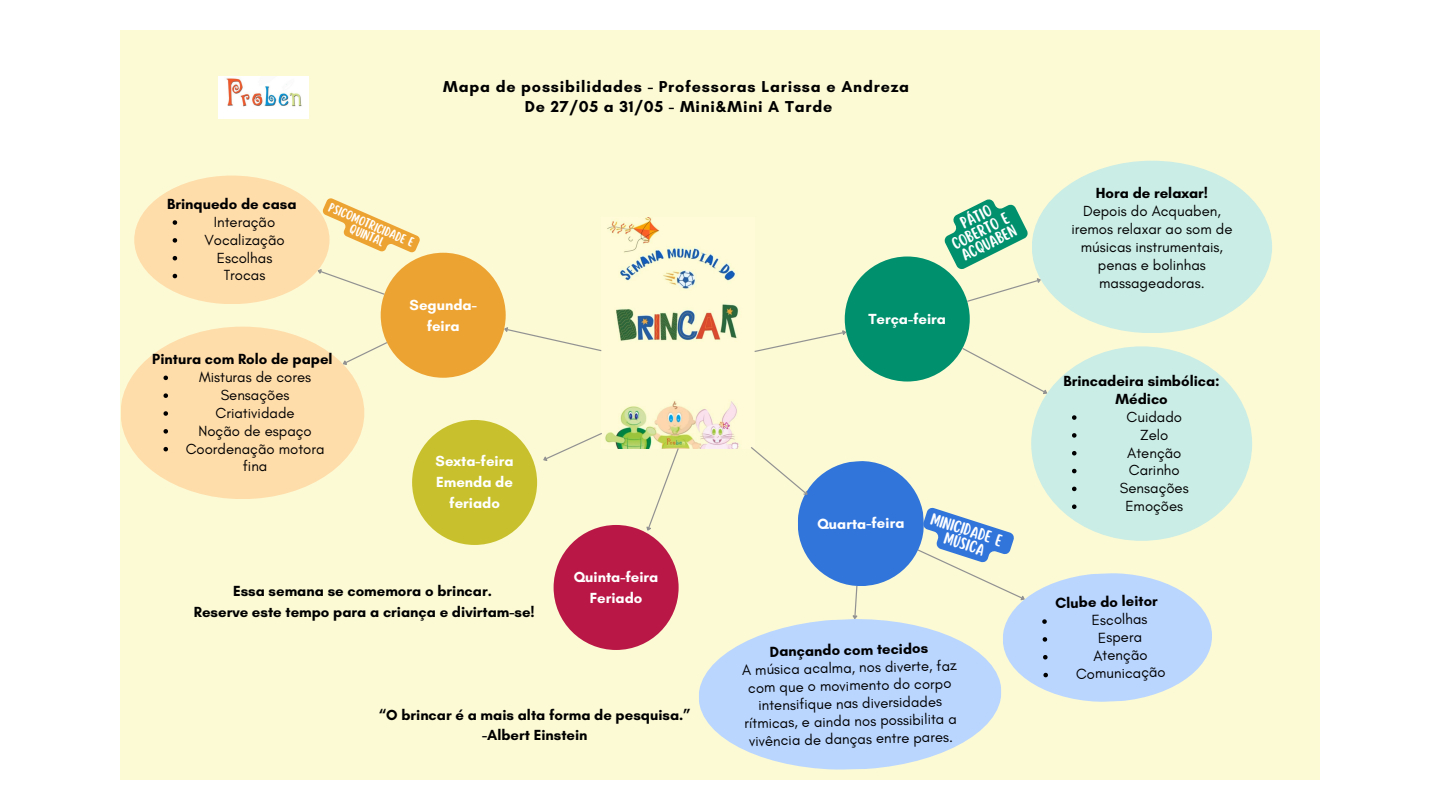
<style>
.page{position:relative;width:1440px;height:810px;background:#fff}
.page>*{position:absolute;margin:0;border:0;box-sizing:border-box;transform-origin:0 0}
.t1{font:700 16.1px/20.9px "Glacial Indifference";letter-spacing:.05em;color:#000;text-align:center}
.t2{font:14.9px/17.8px "Glacial Indifference";color:#000001;text-align:center}
.t3{font:700 14.9px/20.9px "Glacial Indifference";color:#000;text-align:center}
.t4{font:700 14.9px/20.9px "Glacial Indifference";color:#fff;text-align:center}
.t5{font:700 14.9px/17.8px "Glacial Indifference";color:#000001;text-align:center}
.t6{font:14.9px/14.5px "Scripter";color:#fff;text-align:center}
.t7{font:11.7px "Scripter";color:#fff}
.s1{font-weight:700}
</style>
<div class="page">
<div style="left:121px;top:30px;width:1199px;height:750px;background:#fcfad5"></div>
<img style="left:605px;top:218px;width:134px;height:231px">
<div style="left:381px;top:253px;width:125px;height:125px;background:#eda332;border-radius:50%"></div>
<div style="left:845px;top:257px;width:125px;height:125px;background:#00906d;border-radius:50%"></div>
<div style="left:134px;top:176px;width:196px;height:128px;background:#fda;border-radius:50%"></div>
<svg style="left:173px;top:220px;width:4px;height:5px"></svg>
<svg style="left:173px;top:238px;width:4px;height:5px"></svg>
<svg style="left:173px;top:256px;width:4px;height:4px"></svg>
<svg style="left:173px;top:274px;width:4px;height:4px"></svg>
<div style="left:1032px;top:161px;width:240px;height:172px;background:#caede5;border-radius:50%"></div>
<div style="left:121px;top:327px;width:243px;height:172px;background:#fda;border-radius:50%"></div>
<svg style="left:163px;top:376px;width:5px;height:4px"></svg>
<svg style="left:163px;top:393px;width:5px;height:5px"></svg>
<svg style="left:163px;top:411px;width:5px;height:5px"></svg>
<svg style="left:163px;top:429px;width:5px;height:5px"></svg>
<svg style="left:163px;top:447px;width:5px;height:4px"></svg>
<div style="left:1031px;top:346px;width:221px;height:195px;background:#caede5;border-radius:50%"></div>
<svg style="left:1072px;top:415px;width:5px;height:5px"></svg>
<svg style="left:1072px;top:433px;width:5px;height:5px"></svg>
<svg style="left:699px;top:640px;width:301px;height:130px;fill:#bad6ff"></svg>
<svg style="left:340px;top:341px;width:49px;height:25px"></svg>
<svg style="left:502px;top:325px;width:100px;height:27px"></svg>
<svg style="left:754px;top:328px;width:94px;height:24px"></svg>
<svg style="left:961px;top:347px;width:89px;height:49px"></svg>
<div style="left:412px;top:420px;width:125px;height:125px;background:#c8c12d;border-radius:50%"></div>
<svg style="left:543px;top:433px;width:59px;height:28px"></svg>
<div style="left:554px;top:525px;width:125px;height:125px;background:#b91846;border-radius:50%"></div>
<svg style="left:644px;top:447px;width:36px;height:86px"></svg>
<img style="left:218px;top:77px;width:90px;height:41px">
<svg style="left:315px;top:198px;width:105px;height:98px"></svg>
<svg style="left:936px;top:199px;width:107px;height:104px"></svg>
<svg style="left:749px;top:446px;width:463px;height:257px"></svg>
<h2 class="t1" style="left:443px;top:76px;width:468px">Mapa de possibilidades - Professoras Larissa e Andreza<br>De 27/05 a 31/05 - Mini&amp;Mini A Tarde</h2>
<h2 class="t5" style="left:167px;top:195px;width:131px">Brinquedo de casa</h2>
<h2 class="t2" style="left:214px;top:213px;width:63px">Interação</h2>
<p class="t2" style="left:204px;top:231px;width:82px">Vocalização</p>
<p class="t2" style="left:217px;top:248px;width:57px">Escolhas</p>
<p class="t2" style="left:224px;top:266px;width:43px">Trocas</p>
<p class="t7" style="left:332px;top:201px;width:93px;rotate:24deg">PSICOMOTRICIDADE E</p>
<h2 class="t7" style="left:353px;top:222px;width:38px;rotate:24deg">QUINTAL</h2>
<h2 class="t4" style="left:410px;top:294px;width:69px">Segunda&shy;feira</h2>
<p class="t6" style="left:943px;top:226px;width:64px;rotate:-27deg">PÁTIO<br>COBERTO E<br>ACQUABEN</p>
<h2 class="t4" style="left:868px;top:308px;width:79px">Terça-feira</h2>
<h3 class="t5" style="left:152px;top:350px;width:182px">Pintura com Rolo de papel</h3>
<h2 class="t2" style="left:199px;top:368px;width:114px">Misturas de cores</h2>
<p class="t2" style="left:221px;top:386px;width:70px">Sensações</p>
<p class="t2" style="left:216px;top:404px;width:81px">Criatividade</p>
<p class="t2" style="left:198px;top:422px;width:115px">Noção de espaço</p>
<p class="t2" style="left:186px;top:439px;width:140px">Coordenação motora fina</p>
<p class="t4" style="left:436px;top:451px;width:79px">Sexta-feira<br>Emenda de feriado</p>
<h1 class="t3" style="left:194px;top:580px;width:342px">Essa semana se comemora o brincar.<br>Reserve este tempo para a criança e divirtam-se!</h1>
<h2 class="t4" style="left:574px;top:566px;width:86px">Quinta-feira<br>Feriado</h2>
<h1 class="t3" style="left:379px;top:704px;width:314px">“O brincar é a mais alta forma de pesquisa.” -Albert Einstein</h1>
<p class="t4" style="left:817px;top:514px;width:89px;rotate:-1deg">Quarta-feira</p>
<p class="t6" style="left:933px;top:512px;width:76px;rotate:18deg">MINICIDADE E<br>MÚSICA</p>
<p class="t2" style="left:742px;top:643px;width:216px;rotate:-1deg"><span class="s1">Dançando com tecidos<br></span>A música acalma, nos diverte, faz com que o movimento do corpo intensifique nas diversidades rítmicas, e ainda nos possibilita a vivência de danças entre pares.</p>
<p class="t2" style="left:1071px;top:184px;width:163px"><span class="s1">Hora de relaxar!<br></span>Depois do Acquaben, iremos relaxar ao som de músicas instrumentais, penas e bolinhas massageadoras.</p>
<p class="t5" style="left:1063px;top:372px;width:158px">Brincadeira simbólica:<br>Médico</p>
<h2 class="t2" style="left:1127px;top:408px;width:57px">Cuidado</h2>
<p class="t2" style="left:1140px;top:426px;width:30px">Zelo</p>
<p class="t2" style="left:1127px;top:444px;width:56px">Atenção</p>
<p class="t2" style="left:1129px;top:461px;width:52px">Carinho</p>
<p class="t2" style="left:1120px;top:479px;width:70px">Sensações</p>
<p class="t2" style="left:1125px;top:497px;width:59px">Emoções</p>
<h3 class="t5" style="left:1055px;top:594px;width:104px;rotate:-1deg">Clube do leitor</h3>
<h2 class="t2" style="left:1092px;top:611px;width:57px;rotate:-1deg">Escolhas</h2>
<p class="t2" style="left:1098px;top:628px;width:46px;rotate:-1deg">Espera</p>
<p class="t2" style="left:1093px;top:646px;width:56px;rotate:-1deg">Atenção</p>
<p class="t2" style="left:1076px;top:664px;width:91px;rotate:-1deg">Comunicação</p>
</div>
